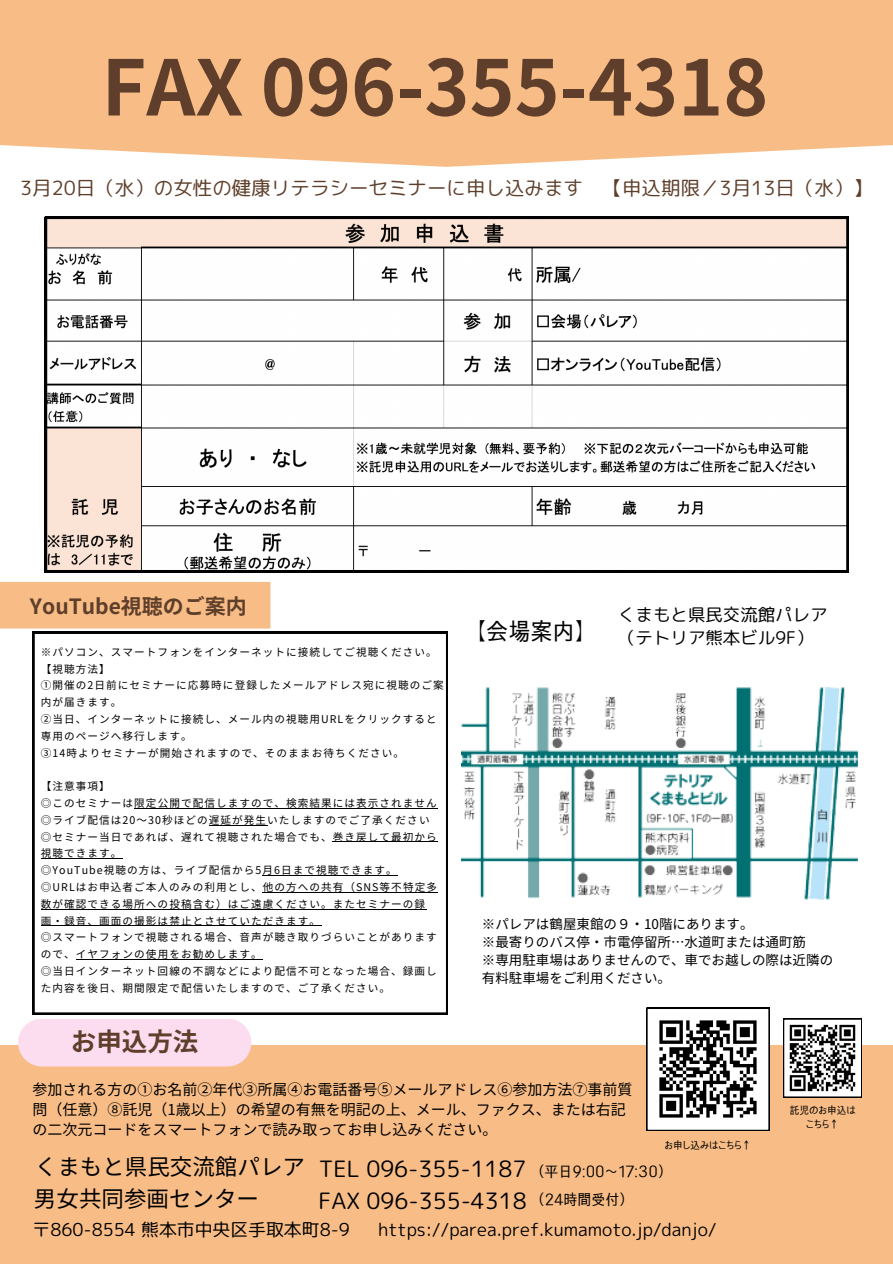
<style>
.page{position:relative;width:893px;height:1264px;background:#fff}
.page>*{position:absolute;margin:0;border:0;box-sizing:border-box;transform-origin:0 0}
.t1{font:700 76.5px "Noto Sans JP";color:#5f3f2b}
.t2{font:700 25.5px "Noto Sans JP";color:#5f3f2b}
.t3{font:24px "Smart Font UI Proportional";color:#000}
.t4{font:22.5px/31.5px "rounded mplus 1 p regular";color:#000}
.t5{font:22.5px/31.5px "Noto Sans JP";color:#000}
.t6{font:700 21px "Noto Sans JP";color:#5f3f2b}
.t7{font:19.5px "rounded mplus 1 p regular";color:#5f3f2b}
.t8{font:17.85px "rounded mplus 1 p regular";color:#000}
.t9{font:17.4px "rounded mplus 1 p regular";color:#000}
.t10{font:15.15px "Smart Font UI Proportional";color:#000}
.t11{font:15px/20.2px "Noto Sans JP";color:#000}
.t12{font:13.5px "Noto Sans JP";color:#000}
.t13{font:10.65px/16.8px "Noto Sans JP";letter-spacing:.1em;color:#000}
.t14{font:10.5px "Smart Font UI Proportional";color:#000}
</style>
<div class="page">
<div style="left:0;top:0;width:892px;height:167px;background:#f8bd86"></div>
<img style="left:461px;top:687px;width:396px;height:212px">
<div style="left:0;top:1044px;width:892px;height:219px;background:#f8bd86"></div>
<div style="left:18px;top:1019px;width:233px;height:47px;background:#fcdcef"></div>
<svg style="left:646px;top:1007px;width:123px;height:123px"></svg>
<svg style="left:32px;top:631px;width:416px;height:383px"></svg>
<div style="left:0;top:582px;width:270px;height:46px;background:#f8bd86"></div>
<svg style="left:783px;top:1018px;width:78px;height:79px"></svg>
<svg style="left:45px;top:217px;width:803px;height:355px"></svg>
<hr style="left:134px;top:807px;width:304px;height:1px;background:#000">
<hr style="left:209px;top:824px;width:58px;height:1px;background:#000">
<hr style="left:333px;top:841px;width:105px;height:1px;background:#000">
<hr style="left:41px;top:858px;width:82px;height:1px;background:#000">
<hr style="left:262px;top:875px;width:136px;height:1px;background:#000">
<hr style="left:263px;top:891px;width:175px;height:1px;background:#000">
<hr style="left:41px;top:908px;width:385px;height:1px;background:#000">
<hr style="left:41px;top:925px;width:280px;height:1px;background:#000">
<hr style="left:76px;top:959px;width:187px;height:1px;background:#000">
<h5 class="t1" style="left:102px;top:27px;width:668px">FAX 096-355-4318</h5>
<p class="t7" style="left:20px;top:174px;width:854px">3月20日（水）の女性の健康リテラシーセミナーに申し込みます 【申込期限／3月13日（水）】</p>
<p class="t6" style="left:30px;top:589px;width:218px">YouTube視聴のご案内</p>
<p class="t9" style="left:618px;top:602px;width:211px">くまもと県民交流館パレア</p>
<h6 class="t9" style="left:618px;top:625px;width:197px">（テトリア熊本ビル9F）</h6>
<p class="t3" style="left:463px;top:619px;width:135px">【会場案内】</p>
<p class="t13" style="left:41px;top:643px;width:397px">※パソコン、スマートフォンをインターネットに接続してご視聴ください。</p>
<h3 class="t13" style="left:41px;top:659px;width:70px">【視聴方法】</h3>
<p class="t13" style="left:41px;top:676px;width:404px">①開催の2日前にセミナーに応募時に登録したメールアドレス宛に視聴のご案内が届きます。</p>
<p class="t13" style="left:41px;top:710px;width:397px">②当日、インターネットに接続し、メール内の視聴用URLをクリックすると専用のページへ移行します。</p>
<p class="t13" style="left:41px;top:743px;width:364px">③14時よりセミナーが開始されますので、そのままお待ちください。</p>
<p class="t13" style="left:41px;top:777px;width:70px">【注意事項】</p>
<p class="t13" style="left:41px;top:794px;width:397px">◎このセミナーは限定公開で配信しますので、検索結果には表示されません</p>
<p class="t13" style="left:41px;top:811px;width:390px">◎ライブ配信は20〜30秒ほどの遅延が発生いたしますのでご了承ください</p>
<p class="t13" style="left:41px;top:827px;width:397px">◎セミナー当日であれば、遅れて視聴された場合でも、巻き戻して最初から視聴できます。</p>
<p class="t13" style="left:41px;top:861px;width:357px">◎YouTube視聴の方は、ライブ配信から5月 6日まで視聴できます。</p>
<p class="t13" style="left:41px;top:878px;width:397px">◎URLはお申込者ご本人のみの利用とし、他の方への共有（SNS等不特定多数が確認できる場所への投稿含む）はご遠慮ください。またセミナーの録画・録音、画面の撮影は禁止とさせていただきます。</p>
<p class="t13" style="left:41px;top:928px;width:397px">◎スマートフォンで視聴される場合、音声が聴き取りづらいことがありますので、イヤフォンの使用をお勧めします。</p>
<p class="t13" style="left:41px;top:962px;width:397px">◎当日インターネット回線の不調などにより配信不可となった場合、録画した内容を後日、期間限定で配信いたしますので、ご了承ください。</p>
<p class="t2" style="left:71px;top:1021px;width:129px">お申込方法</p>
<p class="t11" style="left:32px;top:1078px;width:601px">参加される方の①お名前②年代③所属④お電話番号⑤メールアドレス⑥参加方法⑦事前質問（任意）⑧託児（1歳以上）の希望の有無を明記の上、メール、ファクス、または右記の二次元コードをスマートフォンで読み取ってお申し込みください。</p>
<p class="t5" style="left:34px;top:1149px;width:272px">くまもと県民交流館パレア男女共同参画センター</p>
<h4 class="t12" style="left:482px;top:913px;width:273px">※パレアは鶴屋東館の９・10階にあります。</h4>
<p class="t12" style="left:482px;top:931px;width:326px">※最寄りのバス停・市電停留所…水道町または通町筋</p>
<p class="t12" style="left:482px;top:949px;width:353px">※専用駐車場はありませんので、車でお越しの際は近隣の</p>
<p class="t12" style="left:482px;top:967px;width:191px">有料駐車場をご利用ください。</p>
<p class="t14" style="left:789px;top:1105px;width:67px">託児のお申込は</p>
<p class="t14" style="left:806px;top:1119px;width:35px">こちら↑</p>
<p class="t14" style="left:664px;top:1139px;width:88px">お申し込みはこちら↑</p>
<p class="t4" style="left:318px;top:1153px;width:210px">TEL 096-355-1187<br>FAX 096-355-4318</p>
<p class="t10" style="left:530px;top:1163px;width:143px">（平日9:00〜17:30）</p>
<h2 class="t10" style="left:530px;top:1191px;width:104px">（24時間受付）</h2>
<p class="t8" style="left:32px;top:1216px;width:319px">〒860-8554 熊本市中央区手取本町8-9</p>
<p class="t8" style="left:378px;top:1216px;width:340px">https://parea.pref.kumamoto.jp/danjo/</p>
</div>
